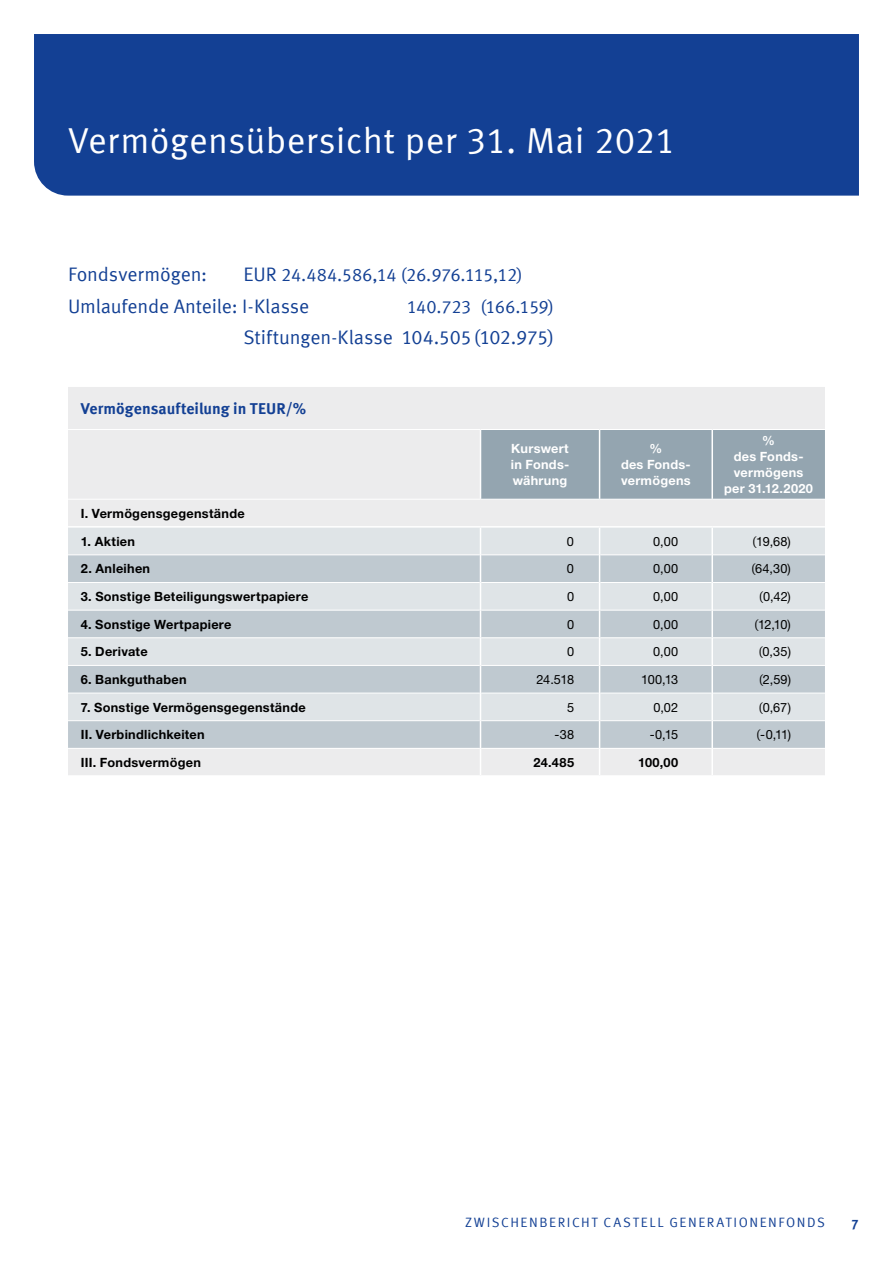
<style>
.page{position:relative;width:893px;height:1263px;background:#fff}
.page>*{position:absolute;margin:0;border:0;box-sizing:border-box;transform-origin:0 0}
.t1{font:36px "Meta Offc Pro Norm";letter-spacing:.01em;color:#fff}
.t2{font:19.5px "Meta Offc Pro Norm";letter-spacing:-.01em;color:#134094}
.t3{font:18px "Meta Offc Pro Norm";letter-spacing:-.03em;color:#134094}
.t4{font:700 15.75px "Meta Offc Pro";color:#134094}
.t5{font:13.5px "Meta Offc Pro Norm";letter-spacing:.115em;color:#134094}
.t6{font:700 13.5px "Meta Offc Pro";color:#134094}
.t7{font:700 12.75px "Helvetica Neue LTW1 G";letter-spacing:.02em;color:#000}
.t8{font:12.75px "Helvetica Neue LTW1 G";letter-spacing:.005em;color:#000}
.t9{font:700 12.75px/15.9px "Helvetica Neue LTW1 G";letter-spacing:.02em;color:#fff;text-align:center}
.s1{font-size:19.5px}
.s2{font-family:"Meta Offc Pro Norm"}
</style>
<div class="page">
<div style="left:34px;top:34px;width:825px;height:162px;background:#134094"></div>
<div style="left:68px;top:387px;width:757px;height:139px;background:#ececed"></div>
<div style="left:481px;top:430px;width:344px;height:69px;background:#94a5b0"></div>
<hr style="left:68px;top:429px;width:412px;height:1px;background:#fff">
<hr style="left:480px;top:429px;width:120px;height:1px;background:#fff">
<hr style="left:600px;top:429px;width:112px;height:1px;background:#fff">
<hr style="left:712px;top:429px;width:113px;height:1px;background:#fff">
<hr style="left:68px;top:499px;width:412px;height:1px;background:#fff">
<hr style="left:480px;top:499px;width:120px;height:1px;background:#fff">
<hr style="left:600px;top:499px;width:112px;height:1px;background:#fff">
<hr style="left:712px;top:499px;width:113px;height:1px;background:#fff">
<hr style="left:480px;top:430px;width:1px;height:69px;background:#fff">
<hr style="left:599px;top:430px;width:1px;height:69px;background:#fff">
<svg style="left:68px;top:528px;width:757px;height:247px;background:#d3dade"></svg>
<hr style="left:711px;top:430px;width:2px;height:69px;background:#fff">
<hr style="left:711px;top:528px;width:2px;height:27px;background:#fff">
<hr style="left:711px;top:555px;width:2px;height:27px;background:#fff">
<hr style="left:711px;top:582px;width:2px;height:28px;background:#fff">
<hr style="left:711px;top:610px;width:2px;height:28px;background:#fff">
<hr style="left:711px;top:638px;width:2px;height:27px;background:#fff">
<hr style="left:711px;top:665px;width:2px;height:28px;background:#fff">
<hr style="left:711px;top:693px;width:2px;height:28px;background:#fff">
<hr style="left:711px;top:721px;width:2px;height:27px;background:#fff">
<hr style="left:711px;top:748px;width:2px;height:27px;background:#fff">
<h1 class="t1" style="left:68px;top:113px;width:609px">Vermögensübersicht per 31. Mai 2021</h1>
<h2 class="t2" style="left:68px;top:259px;width:141px">Fondsvermögen:</h2>
<h3 class="t3" style="left:244px;top:261px;width:281px"><span class="s1">EUR</span> 24.484.586,14 (26.976.115,12)</h3>
<h2 class="t2" style="left:68px;top:291px;width:243px">Umlaufende Anteile: I-Klasse</h2>
<h3 class="t3" style="left:407px;top:293px;width:149px">140.723 (166.159)</h3>
<h2 class="t2" style="left:244px;top:323px;width:312px">Stiftungen-Klasse 104.505(102.975)</h2>
<p class="t4" style="left:81px;top:396px;width:227px">Vermögensaufteilung in TEUR/%</p>
<p class="t9" style="left:511px;top:440px;width:60px;text-align:justify">Kurswert in Fonds&shy;währung</p>
<p class="t9" style="left:621px;top:440px;width:71px">%<br>des Fonds&shy;vermögens</p>
<p class="t9" style="left:724px;top:432px;width:90px">%<br>des Fonds&shy;vermögens per 31.12.2020</p>
<p class="t7" style="left:81px;top:505px;width:165px">I. Vermögensgegenstände</p>
<p class="t7" style="left:81px;top:533px;width:56px">1. Aktien</p>
<p class="t8" style="left:567px;top:533px;width:9px">0</p>
<p class="t8" style="left:653px;top:533px;width:27px">0,00</p>
<p class="t8" style="left:752px;top:533px;width:40px"><span class="s2">(</span>19,68)</p>
<p class="t7" style="left:81px;top:561px;width:71px">2. Anleihen</p>
<p class="t8" style="left:567px;top:561px;width:9px">0</p>
<p class="t8" style="left:653px;top:561px;width:27px">0,00</p>
<p class="t8" style="left:751px;top:561px;width:41px"><span class="s2">(</span>64,30)</p>
<p class="t7" style="left:81px;top:588px;width:229px">3. Sonstige Beteiligungswertpapiere</p>
<p class="t8" style="left:567px;top:588px;width:9px">0</p>
<p class="t8" style="left:653px;top:588px;width:27px">0,00</p>
<p class="t8" style="left:759px;top:588px;width:33px"><span class="s2">(</span>0,42)</p>
<p class="t7" style="left:81px;top:616px;width:152px">4. Sonstige Wertpapiere</p>
<p class="t8" style="left:567px;top:616px;width:9px">0</p>
<p class="t8" style="left:653px;top:616px;width:27px">0,00</p>
<p class="t8" style="left:754px;top:616px;width:38px"><span class="s2">(</span>12,10)</p>
<p class="t7" style="left:81px;top:644px;width:68px">5. Derivate</p>
<p class="t8" style="left:567px;top:644px;width:9px">0</p>
<p class="t8" style="left:653px;top:644px;width:27px">0,00</p>
<p class="t8" style="left:758px;top:644px;width:34px"><span class="s2">(</span>0,35)</p>
<p class="t7" style="left:81px;top:671px;width:107px">6. Bankguthaben</p>
<p class="t8" style="left:537px;top:671px;width:39px">24.518</p>
<p class="t8" style="left:641px;top:671px;width:39px">100,13</p>
<p class="t8" style="left:759px;top:671px;width:34px"><span class="s2">(</span>2,59)</p>
<p class="t7" style="left:81px;top:699px;width:226px">7. Sonstige Vermögensgegenstände</p>
<p class="t8" style="left:567px;top:699px;width:9px">5</p>
<p class="t8" style="left:653px;top:699px;width:26px">0,02</p>
<p class="t8" style="left:759px;top:699px;width:34px"><span class="s2">(</span>0,67)</p>
<p class="t7" style="left:81px;top:727px;width:125px">II. Verbindlichkeiten</p>
<p class="t8" style="left:555px;top:727px;width:21px">-38</p>
<p class="t8" style="left:650px;top:727px;width:30px">-0,15</p>
<p class="t8" style="left:756px;top:727px;width:36px"><span class="s2">(</span>-0,11)</p>
<p class="t7" style="left:81px;top:754px;width:122px">III. Fondsvermögen</p>
<p class="t7" style="left:533px;top:754px;width:42px">24.485</p>
<p class="t7" style="left:638px;top:754px;width:42px">100,00</p>
<p class="t5" style="left:465px;top:1211px;width:158px">ZWISCHENBERICHT Caste</p>
<p class="t5" style="left:649px;top:1211px;width:40px">ll Generationenfon</p>
<p class="t5" style="left:807px;top:1211px;width:18px">ds</p>
<p class="t6" style="left:851px;top:1214px;width:9px">7</p>
</div>
